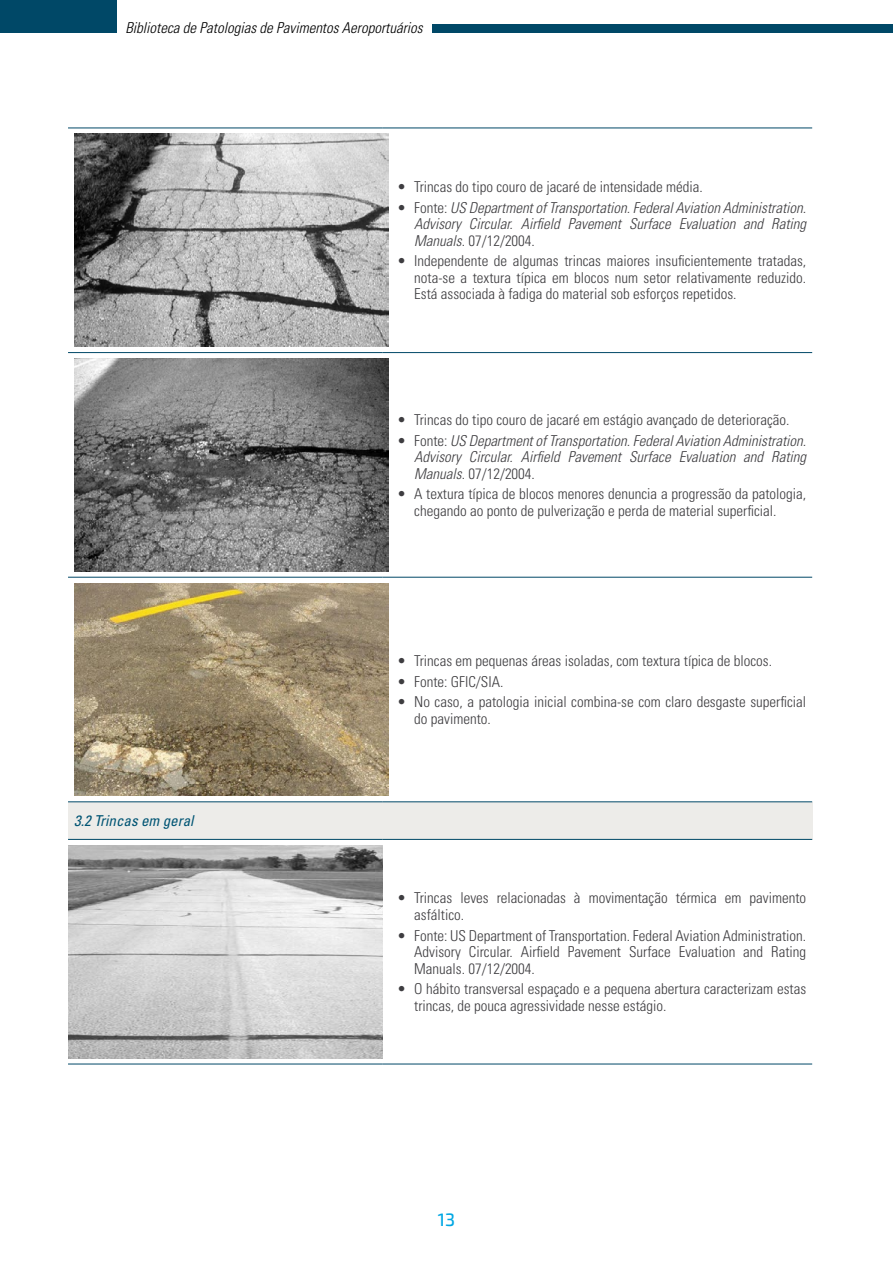
<style>
.page{position:relative;width:893px;height:1263px;background:#fff}
.page>*{position:absolute;margin:0;border:0;box-sizing:border-box;transform-origin:0 0}
.t1{font:500 18px "Exo 2";color:#00a7e3}
.t2{font:300 condensed 15px/16.5px "Univers LT Std";color:#3e3d40}
.t3{font:italic 300 condensed 15px/16.5px "Univers LT Std";color:#3e3d40;text-align:justify}
.t4{font:italic 300 condensed 15px "Univers LT Std";color:#000}
.t5{font:italic condensed 15px "Univers LT Std";color:#005473}
.s1{font-style:normal}
</style>
<div class="page">
<div style="left:0;top:0;width:117px;height:33px;background:#004867"></div>
<div style="left:432px;top:24px;width:461px;height:9px;background:#004867"></div>
<div style="left:68px;top:802px;width:744px;height:37px;background:#edece9"></div>
<hr style="left:68px;top:128px;width:315px;height:1px;background:#004867">
<hr style="left:383px;top:128px;width:429px;height:1px;background:#004867">
<hr style="left:68px;top:352px;width:315px;height:1px;background:#004867">
<hr style="left:383px;top:352px;width:429px;height:1px;background:#004867">
<hr style="left:68px;top:577px;width:315px;height:1px;background:#004867">
<hr style="left:383px;top:577px;width:429px;height:1px;background:#004867">
<hr style="left:68px;top:801px;width:315px;height:1px;background:#004867">
<hr style="left:383px;top:801px;width:429px;height:1px;background:#004867">
<hr style="left:68px;top:839px;width:315px;height:1px;background:#004867">
<hr style="left:383px;top:839px;width:429px;height:1px;background:#004867">
<hr style="left:68px;top:1064px;width:315px;height:1px;background:#004867">
<hr style="left:383px;top:1064px;width:429px;height:1px;background:#004867">
<img style="left:74px;top:134px;width:315px;height:213px">
<img style="left:74px;top:359px;width:315px;height:212px">
<img style="left:74px;top:583px;width:315px;height:213px">
<img style="left:68px;top:845px;width:315px;height:213px">
<p class="t4" style="left:125px;top:18px;width:299px">Biblioteca de Patologias de Pavimentos Aeroportuários</p>
<p class="t2" style="left:397px;top:178px;width:307px">• Trincas do tipo couro de jacaré de intensidade média.</p>
<p class="t3" style="left:414px;top:199px;width:393px;text-indent:-17px"><span class="s1">• Fonte:</span> US Department of Transportation. Federal Aviation Administration.<br>Advisory Circular. Airfield Pavement Surface Evaluation and Rating Manuals<span class="s1">. 07/12/2004.</span></p>
<p class="t2" style="left:414px;top:253px;width:393px;text-align:justify;text-indent:-17px">• Independente de algumas trincas maiores insuficientemente tratadas, nota-se a textura típica em blocos num setor relativamente reduzido.<br>Está associada à fadiga do material sob esforços repetidos.</p>
<p class="t2" style="left:397px;top:411px;width:394px">• Trincas do tipo couro de jacaré em estágio avançado de deterioração.</p>
<p class="t3" style="left:414px;top:432px;width:393px;text-indent:-17px"><span class="s1">• Fonte:</span> US Department of Transportation. Federal Aviation Administration.<br>Advisory Circular. Airfield Pavement Surface Evaluation and Rating Manuals<span class="s1">. 07/12/2004.</span></p>
<p class="t2" style="left:414px;top:486px;width:393px;text-indent:-17px">• A textura típica de blocos menores denuncia a progressão da patologia, chegando ao ponto de pulverização e perda de material superficial.</p>
<p class="t5" style="left:74px;top:811px;width:121px">3.2 Trincas em geral</p>
<p class="t2" style="left:397px;top:652px;width:376px">• Trincas em pequenas áreas isoladas, com textura típica de blocos.</p>
<p class="t2" style="left:397px;top:673px;width:108px">• Fonte: GFIC/SIA.</p>
<p class="t2" style="left:414px;top:694px;width:393px;text-indent:-17px">• No caso, a patologia inicial combina-se com claro desgaste superficial do pavimento.</p>
<p class="t2" style="left:414px;top:890px;width:393px;text-indent:-17px">• Trincas leves relacionadas à movimentação térmica em pavimento asfáltico.</p>
<p class="t2" style="left:414px;top:927px;width:393px;text-align:justify;text-indent:-17px">• Fonte: US Department of Transportation. Federal Aviation Administration.<br>Advisory Circular. Airfield Pavement Surface Evaluation and Rating Manuals. 07/12/2004.</p>
<p class="t2" style="left:414px;top:981px;width:393px;text-indent:-17px">• O hábito transversal espaçado e a pequena abertura caracterizam estas trincas, de pouca agressividade nesse estágio.</p>
<p class="t1" style="left:438px;top:1209px;width:19px">13</p>
</div>
